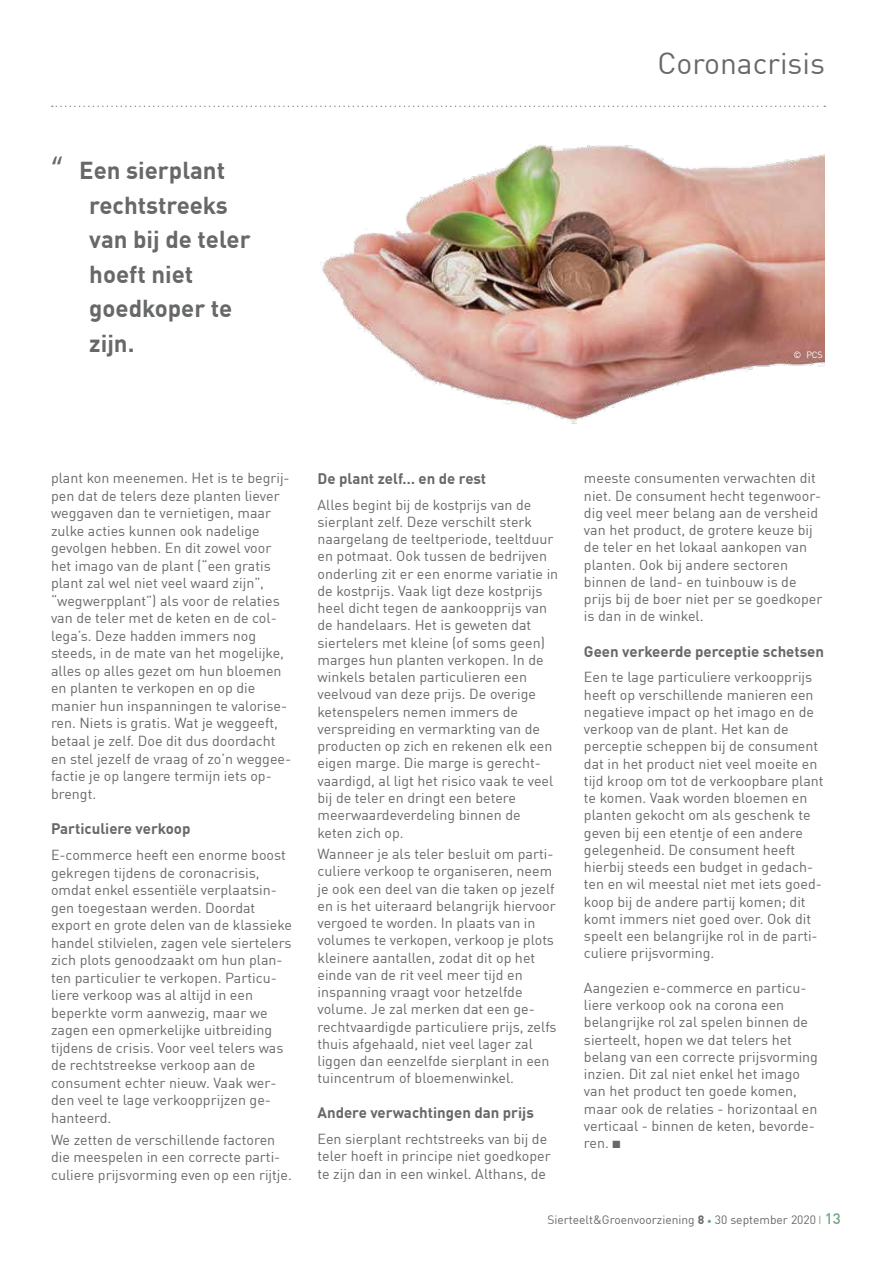
<style>
.page{position:relative;width:893px;height:1263px;background:#fff}
.page>*{position:absolute;margin:0;border:0;box-sizing:border-box;transform-origin:0 0}
.t1{font:30px "DIN Offc Pro";color:#676968}
.t2{font:700 24px/34.5px "DIN Offc Pro";color:#676968}
.t3{font:700 15px "DIN Offc Pro";color:#676968}
.t4{font:14.25px/17.2px "DIN Offc Pro";color:#676968}
.t5{font:12px "DIN Offc Pro";color:#676968}
.t6{font:9px "DIN Offc Pro";color:#fff}
.s1{font-family:"Myriad Pro";font-weight:400;font-size:33px}
.s2{font-weight:700}
.s3{font-family:"Minion Pro";color:#6ca880}
.s4{font-weight:500;font-size:15px;color:#6ca880}
</style>
<div class="page">
<svg style="left:52px;top:106px;width:773px;height:1px"></svg>
<img style="left:320px;top:145px;width:505px;height:279px">
<h2 class="t2" style="left:89px;top:150px;width:163px;text-indent:-38px"><span class="s1">“</span> Een sierplant rechtstreeks van bij de teler hoeft niet goedkoper te zijn.</h2>
<h1 class="t1" style="left:657px;top:40px;width:169px">Coronacrisis</h1>
<p class="t6" style="left:794px;top:348px;width:30px">© PCS</p>
<p class="t4" style="left:51px;top:468px;width:242px">plant kon meenemen. Het is te begrij&shy;pen dat de telers deze planten liever weggaven dan te vernietigen, maar zulke acties kunnen ook nadelige gevolgen hebben. En dit zowel voor het imago van de plant (“een gratis plant zal wel niet veel waard zijn”, “wegwerpplant”) als voor de relaties van de teler met de keten en de col&shy;lega’s. Deze hadden immers nog steeds, in de mate van het mogelijke, alles op alles gezet om hun bloemen en planten te verkopen en op die manier hun inspanningen te valorise&shy;ren. Niets is gratis. Wat je weggeeft, betaal je zelf. Doe dit dus doordacht en stel jezelf de vraag of zo’n weggee&shy;factie je op langere termijn iets op&shy;brengt.</p>
<p class="t3" style="left:51px;top:816px;width:141px">Particuliere verkoop</p>
<p class="t4" style="left:51px;top:845px;width:242px">E-commerce heeft een enorme boost gekregen tijdens de coronacrisis, omdat enkel essentiële verplaatsin&shy;gen toegestaan werden. Doordat export en grote delen van de klassieke handel stilvielen, zagen vele siertelers zich plots genoodzaakt om hun plan&shy;ten particulier te verkopen. Particu&shy;liere verkoop was al altijd in een beperkte vorm aanwezig, maar we zagen een opmerkelijke uitbreiding tijdens de crisis. Voor veel telers was de rechtstreekse verkoop aan de consument echter nieuw. Vaak wer&shy;den veel te lage verkoopprijzen ge&shy;hanteerd.</p>
<p class="t4" style="left:51px;top:1129px;width:242px">We zetten de verschillende factoren die meespelen in een correcte parti&shy;culiere prijsvorming even op een rijtje.</p>
<p class="t3" style="left:317px;top:466px;width:170px">De plant zelf… en de rest</p>
<p class="t4" style="left:317px;top:494px;width:242px">Alles begint bij de kostprijs van de sierplant zelf. Deze verschilt sterk naargelang de teeltperiode, teeltduur en potmaat. Ook tussen de bedrijven onderling zit er een enorme variatie in de kostprijs. Vaak ligt deze kostprijs heel dicht tegen de aankoopprijs van de handelaars. Het is geweten dat siertelers met kleine (of soms geen) marges hun planten verkopen. In de winkels betalen particulieren een veelvoud van deze prijs. De overige ketenspelers nemen immers de verspreiding en vermarkting van de producten op zich en rekenen elk een eigen marge. Die marge is gerecht&shy;vaardigd, al ligt het risico vaak te veel bij de teler en dringt een betere meerwaardeverdeling binnen de keten zich op.</p>
<p class="t4" style="left:317px;top:844px;width:241px">Wanneer je als teler besluit om parti&shy;culiere verkoop te organiseren, neem je ook een deel van die taken op jezelf en is het uiteraard belangrijk hiervoor vergoed te worden. In plaats van in volumes te verkopen, verkoop je plots kleinere aantallen, zodat dit op het einde van de rit veel meer tijd en inspanning vraagt voor hetzelfde volume. Je zal merken dat een ge&shy;rechtvaardigde particuliere prijs, zelfs thuis afgehaald, niet veel lager zal liggen dan eenzelfde sierplant in een tuincentrum of bloemenwinkel.</p>
<p class="t3" style="left:317px;top:1100px;width:218px">Andere verwachtingen dan prijs</p>
<p class="t4" style="left:317px;top:1129px;width:235px">Een sierplant rechtstreeks van bij de teler hoeft in principe niet goedkoper te zijn dan in een winkel. Althans, de</p>
<p class="t4" style="left:584px;top:468px;width:240px">meeste consumenten verwachten dit niet. De consument hecht tegenwoor&shy;dig veel meer belang aan de versheid van het product, de grotere keuze bij de teler en het lokaal aankopen van planten. Ook bij andere sectoren binnen de land- en tuinbouw is de prijs bij de boer niet per se goedkoper is dan in de winkel.</p>
<p class="t3" style="left:584px;top:639px;width:242px">Geen verkeerde perceptie schetsen</p>
<p class="t4" style="left:584px;top:667px;width:241px">Een te lage particuliere verkoopprijs heeft op verschillende manieren een negatieve impact op het imago en de verkoop van de plant. Het kan de perceptie scheppen bij de consument dat in het product niet veel moeite en tijd kroop om tot de verkoopbare plant te komen. Vaak worden bloemen en planten gekocht om als geschenk te geven bij een etentje of een andere gelegenheid. De consument heeft hierbij steeds een budget in gedach&shy;ten en wil meestal niet met iets goed&shy;koop bij de andere partij komen; dit komt immers niet goed over. Ook dit speelt een belangrijke rol in de parti&shy;culiere prijsvorming.</p>
<p class="t4" style="left:584px;top:978px;width:236px">Aangezien e-commerce en particu&shy;liere verkoop ook na corona een belangrijke rol zal spelen binnen de sierteelt, hopen we dat telers het belang van een correcte prijsvorming inzien. Dit zal niet enkel het imago van het product ten goede komen, maar ook de relaties - horizontaal en verticaal - binnen de keten, bevorde&shy;ren. ■</p>
<p class="t5" style="left:547px;top:1210px;width:295px">Sierteelt&amp;Groenvoorziening <span class="s2">8</span> <span class="s3">•</span> 30 september 2020 <span class="s4">13</span></p>
</div>
